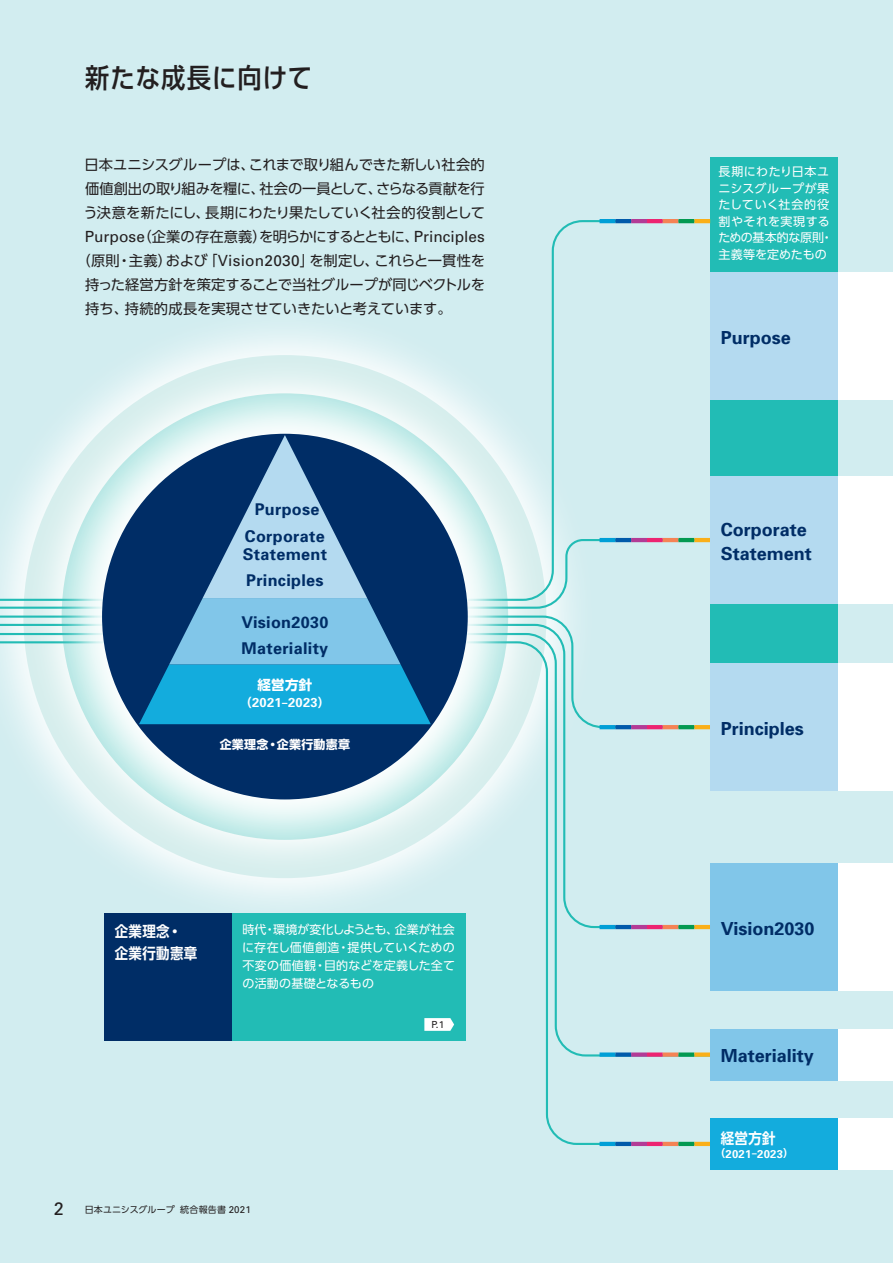
<style>
.page{position:relative;width:893px;height:1263px;background:#d2edf0}
.page>*{position:absolute;margin:0;border:0;box-sizing:border-box;transform-origin:0 0}
.t1{font:500 27px "UD Shin Go C Oniz Pr 6 N";letter-spacing:.04em;color:#231f20}
.t2{font:700 18px/24px "Univers";color:#002d66}
.t3{font:700 16.2px/26.5px "Univers";letter-spacing:.02em;color:#002d66}
.t4{font:15px/22.5px "UD Shin Go C Oniz Pr 6 N De B";letter-spacing:.02em;color:#fff}
.t5{font:14.25px "UD Shin Go Pro";letter-spacing:-.01em;color:#231f20}
.t6{font:14.25px "UD Shin Go Pro";letter-spacing:-.05em;color:#231f20}
.t7{font:14.25px "UD Shin Go Pro";letter-spacing:-.03em;color:#231f20}
.t8{font:700 13.5px "UD Shin Go Pro";color:#fff}
.t9{font:700 12.9px "Univers";letter-spacing:.02em;color:#fff}
.t10{font:12px/16.5px "UD Shin Go Pro";letter-spacing:.015em;color:#fff;text-align:justify}
.t11{font:700 12px "UD Shin Go Pro";letter-spacing:.02em;color:#fff}
.t12{font:700 11.4px "Univers";letter-spacing:.02em;color:#fff}
.t13{font:9.75px "Univers";color:#231f20}
.t14{font:9px "UD Shin Go Pro";letter-spacing:.015em;color:#231f20}
.s1{font-family:"Univers";font-size:15.45px}
.s2{font-family:"UD Shin Go Pro";font-size:12px}
.s3{font-family:"Univers";font-size:18px}
.s4{font-family:"Univers";font-size:9.75px}
.s5{font-family:"UD Shin Go Pro";font-size:10.5px}
</style>
<div class="page">
<div style="left:710px;top:157px;width:128px;height:634px;background:#22bcb5"></div>
<svg style="left:9px;top:219px;width:702px;height:319px"></svg>
<svg style="left:21px;top:729px;width:689px;height:200px"></svg>
<svg style="left:0;top:614px;width:600px;height:115px"></svg>
<svg style="left:0;top:538px;width:710px;height:72px"></svg>
<svg style="left:50px;top:381px;width:470px;height:471px"></svg>
<div style="left:102px;top:434px;width:366px;height:365px;background:#002d66;border-radius:50%"></div>
<svg style="left:139px;top:435px;width:292px;height:289px"></svg>
<hr style="left:600px;top:219px;width:15px;height:4px;background:#009fd7">
<hr style="left:615px;top:219px;width:16px;height:4px;background:#015aaa">
<hr style="left:631px;top:219px;width:16px;height:4px;background:#b33b96">
<hr style="left:647px;top:219px;width:16px;height:4px;background:#ed2471">
<hr style="left:663px;top:219px;width:15px;height:4px;background:#f58355">
<hr style="left:678px;top:219px;width:16px;height:4px;background:#039951">
<hr style="left:694px;top:219px;width:16px;height:4px;background:#faaf18">
<hr style="left:600px;top:538px;width:15px;height:4px;background:#009fd7">
<hr style="left:615px;top:538px;width:16px;height:4px;background:#015aaa">
<hr style="left:631px;top:538px;width:16px;height:4px;background:#b33b96">
<hr style="left:647px;top:538px;width:16px;height:4px;background:#ed2471">
<hr style="left:663px;top:538px;width:15px;height:4px;background:#f58355">
<hr style="left:678px;top:538px;width:16px;height:4px;background:#039951">
<hr style="left:694px;top:538px;width:16px;height:4px;background:#faaf18">
<hr style="left:600px;top:725px;width:15px;height:4px;background:#009fd7">
<hr style="left:615px;top:725px;width:16px;height:4px;background:#015aaa">
<hr style="left:631px;top:725px;width:16px;height:4px;background:#b33b96">
<hr style="left:647px;top:725px;width:16px;height:4px;background:#ed2471">
<hr style="left:663px;top:725px;width:15px;height:4px;background:#f58355">
<hr style="left:678px;top:725px;width:16px;height:4px;background:#039951">
<hr style="left:694px;top:725px;width:16px;height:4px;background:#faaf18">
<hr style="left:600px;top:925px;width:15px;height:4px;background:#009fd7">
<hr style="left:615px;top:925px;width:16px;height:4px;background:#015aaa">
<hr style="left:631px;top:925px;width:16px;height:4px;background:#b33b96">
<hr style="left:647px;top:925px;width:16px;height:4px;background:#ed2471">
<hr style="left:663px;top:925px;width:15px;height:4px;background:#f58355">
<hr style="left:678px;top:925px;width:16px;height:4px;background:#039951">
<hr style="left:694px;top:925px;width:16px;height:4px;background:#faaf18">
<div style="left:600px;top:1052px;width:15px;height:5px;background:#009fd7"></div>
<div style="left:615px;top:1052px;width:16px;height:5px;background:#015aaa"></div>
<div style="left:631px;top:1052px;width:16px;height:5px;background:#b33b96"></div>
<div style="left:647px;top:1052px;width:16px;height:5px;background:#ed2471"></div>
<div style="left:663px;top:1052px;width:15px;height:5px;background:#f58355"></div>
<div style="left:678px;top:1052px;width:16px;height:5px;background:#039951"></div>
<div style="left:694px;top:1052px;width:16px;height:5px;background:#faaf18"></div>
<hr style="left:600px;top:1142px;width:15px;height:4px;background:#009fd7">
<hr style="left:615px;top:1142px;width:16px;height:4px;background:#015aaa">
<hr style="left:631px;top:1142px;width:16px;height:4px;background:#b33b96">
<hr style="left:647px;top:1142px;width:16px;height:4px;background:#ed2471">
<hr style="left:663px;top:1142px;width:15px;height:4px;background:#f58355">
<hr style="left:678px;top:1142px;width:16px;height:4px;background:#039951">
<hr style="left:694px;top:1142px;width:16px;height:4px;background:#faaf18">
<div style="left:232px;top:913px;width:234px;height:128px;background:#22bcb5"></div>
<div style="left:838px;top:272px;width:55px;height:128px;background:#fff"></div>
<div style="left:838px;top:476px;width:55px;height:128px;background:#fff"></div>
<div style="left:838px;top:663px;width:55px;height:128px;background:#fff"></div>
<div style="left:838px;top:863px;width:55px;height:128px;background:#fff"></div>
<div style="left:838px;top:1029px;width:55px;height:51px;background:#fff"></div>
<div style="left:838px;top:1118px;width:55px;height:51px;background:#fff"></div>
<div style="left:710px;top:863px;width:128px;height:128px;background:#81c6e9"></div>
<div style="left:710px;top:1029px;width:128px;height:51px;background:#81c6e9"></div>
<div style="left:710px;top:1118px;width:128px;height:51px;background:#13acdd"></div>
<div style="left:104px;top:913px;width:128px;height:128px;background:#002d66"></div>
<div style="left:710px;top:663px;width:128px;height:128px;background:#b4daf0"></div>
<div style="left:710px;top:272px;width:128px;height:128px;background:#b4daf0"></div>
<div style="left:710px;top:476px;width:128px;height:128px;background:#b4daf0"></div>
<svg style="left:424px;top:1018px;width:30px;height:13px"></svg>
<h1 class="t1" style="left:85px;top:56px;width:229px">新たな成長に向けて</h1>
<p class="t5" style="left:85px;top:153px;width:402px">日本ユニシスグループは、これまで取り組んできた新しい社会的</p>
<p class="t7" style="left:85px;top:177px;width:401px">価値創出の取り組みを糧に、社会の一員として、さらなる貢献を行</p>
<p class="t5" style="left:83px;top:201px;width:403px">う決意を新たにし、長期にわたり果たしていく社会的役割として</p>
<p class="t6" style="left:85px;top:225px;width:401px"><span class="s1">Purpose</span>（企業の存在意義）を明らかにするとともに、<span class="s1">Principles</span></p>
<p class="t5" style="left:77px;top:249px;width:410px">（原則・主義）および「<span class="s1">Vision2030</span>」を制定し、これらと一貫性を</p>
<p class="t5" style="left:85px;top:273px;width:402px">持った経営方針を策定することで当社グループが同じベクトルを</p>
<p class="t5" style="left:85px;top:297px;width:368px">持ち、持続的成長を実現させていきたいと考えています。</p>
<p class="t3" style="left:245px;top:496px;width:81px;text-align:center">Purpose<br>Corporate</p>
<p class="t3" style="left:243px;top:541px;width:86px">Statement<br>Principles</p>
<p class="t3" style="left:241px;top:609px;width:89px">Vision2030<br>Materiality</p>
<p class="t8" style="left:257px;top:674px;width:56px">経営方針</p>
<p class="t9" style="left:240px;top:695px;width:92px"><span class="s2">（</span>2021<span class="s2">‒</span>2023<span class="s2">）</span></p>
<p class="t11" style="left:220px;top:735px;width:132px">企業理念・企業行動憲章</p>
<p class="t4" style="left:115px;top:919px;width:84px">企業理念・企業行動憲章</p>
<p class="t10" style="left:242px;top:920px;width:215px;line-height:18px">時代・環境が変化しようとも、企業が社会に存在し価値創造・提供していくための不変の価値観・目的などを定義した全ての活動の基礎となるもの</p>
<p class="t13" style="left:432px;top:1019px;width:14px">P.1</p>
<p class="t14" style="left:54px;top:1202px;width:199px"><span class="s3">2</span> 日本ユニシスグループ 統合報告書 <span class="s4">2021</span></p>
<p class="t10" style="left:718px;top:163px;width:116px;text-align:left">長期にわたり日本ユニシスグループが果たしていく社会的役割やそれを実現するための基本的な原則・主義等を定めたもの</p>
<p class="t2" style="left:721px;top:325px;width:72px">Purpose</p>
<p class="t2" style="left:721px;top:517px;width:93px">Corporate<br>Statement</p>
<p class="t2" style="left:721px;top:716px;width:85px">Principles</p>
<p class="t2" style="left:721px;top:916px;width:95px">Vision2030</p>
<p class="t2" style="left:721px;top:1044px;width:95px">Materiality</p>
<p class="t4" style="left:721px;top:1126px;width:56px">経営方針</p>
<p class="t12" style="left:715px;top:1146px;width:80px"><span class="s5">（</span>2021<span class="s5">‒</span>2023<span class="s5">）</span></p>
</div>
